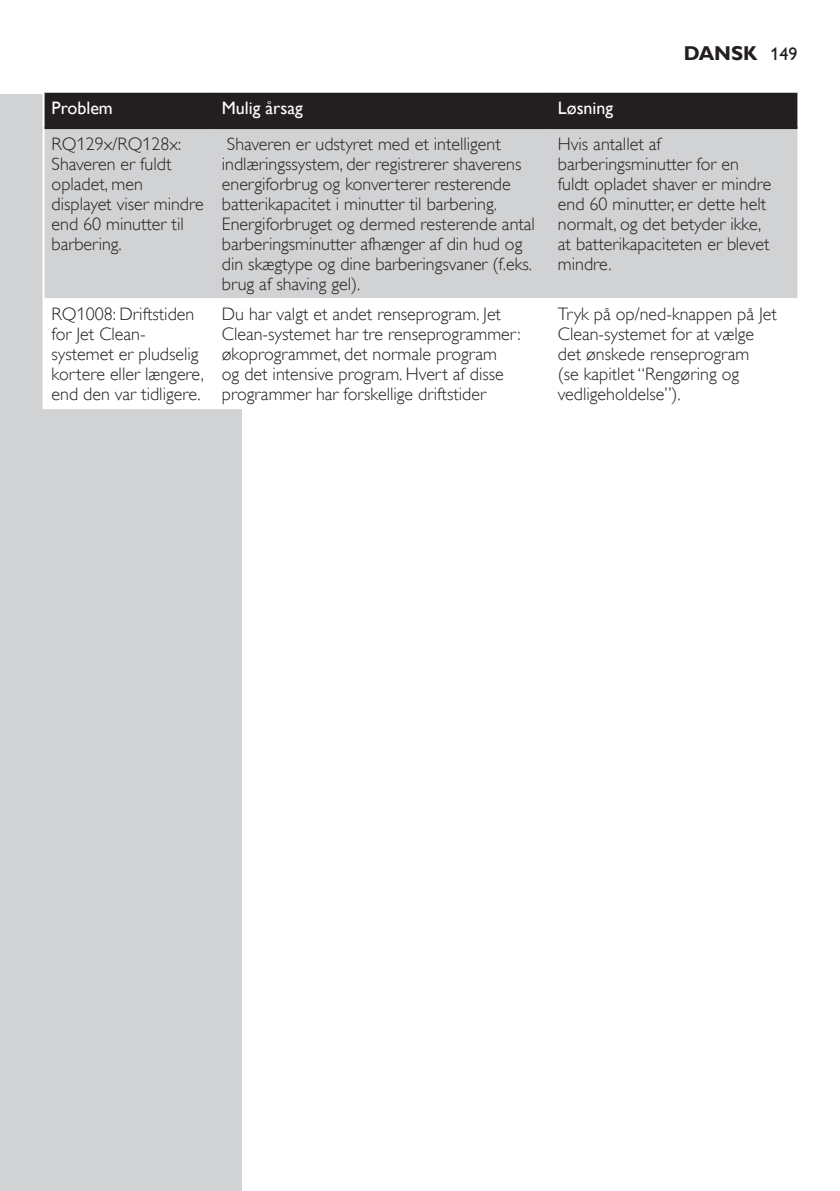
<style>
.page{position:relative;width:840px;height:1191px;background:#fff}
.page>*{position:absolute;margin:0;border:0;box-sizing:border-box;transform-origin:0 0}
.t1{font:700 20px "Gill Sans Alt One WGL";color:#231f20}
.t2{font:18px/20px "Gill Sans Alt One WGL Light";color:#231f20}
.t3{font:18px "Gill Sans Alt One WGL";color:#fff}
.s1{font-weight:400;font-size:18px}
</style>
<div class="page">
<div style="left:0;top:95px;width:241px;height:1096px;background:#d1d2d4"></div>
<div style="left:45px;top:93px;width:752px;height:34px;background:#231f20"></div>
<div style="left:241px;top:129px;width:556px;height:169px;background:#d1d2d4"></div>
<div style="left:45px;top:298px;width:196px;height:109px;background:#fff"></div>
<hr style="left:43px;top:93px;width:2px;height:35px;background:#fff">
<hr style="left:43px;top:128px;width:2px;height:170px;background:#fff">
<hr style="left:43px;top:298px;width:2px;height:109px;background:#fff">
<hr style="left:43px;top:407px;width:171px;height:2px;background:#fff">
<hr style="left:214px;top:407px;width:335px;height:2px;background:#fff">
<hr style="left:45px;top:127px;width:169px;height:2px;background:#231f20">
<hr style="left:214px;top:127px;width:335px;height:2px;background:#231f20">
<hr style="left:549px;top:127px;width:248px;height:2px;background:#231f20">
<p class="t1" style="left:683px;top:40px;width:115px">DANSK <span class="s1">149</span></p>
<p class="t3" style="left:52px;top:96px;width:63px">Problem</p>
<p class="t3" style="left:222px;top:96px;width:82px">Mulig årsag</p>
<p class="t3" style="left:557px;top:96px;width:57px">Løsning</p>
<p class="t2" style="left:52px;top:134px;width:154px">RQ129x/RQ128x:<br>Shaveren er fuldt opladet, men displayet viser mindre end 60 minutter til barbering.</p>
<p class="t2" style="left:222px;top:134px;width:314px">Shaveren er udstyret med et intelligent indlæringssystem, der registrerer shaverens energiforbrug og konverterer resterende batterikapacitet i minutter til barbering.<br>Energiforbruget og dermed resterende antal barberingsminutter afhænger af din hud og din skægtype og dine barberingsvaner (f.eks. brug af shaving gel).</p>
<p class="t2" style="left:557px;top:134px;width:215px">Hvis antallet af barberingsminutter for en fuldt opladet shaver er mindre end 60 minutter, er dette helt normalt, og det betyder ikke, at batterikapaciteten er blevet mindre.</p>
<p class="t2" style="left:52px;top:304px;width:154px">RQ1008: Driftstiden for Jet Clean&shy;systemet er pludselig kortere eller længere, end den var tidligere.</p>
<p class="t2" style="left:222px;top:304px;width:300px">Du har valgt et andet renseprogram. Jet Clean-systemet har tre renseprogrammer: økoprogrammet, det normale program<br>og det intensive program. Hvert af disse programmer har forskellige driftstider</p>
<p class="t2" style="left:557px;top:304px;width:220px">Tryk på op/ned-knappen på Jet<br>Clean-systemet for at vælge det ønskede renseprogram<br>(se kapitlet “Rengøring og vedligeholdelse”).</p>
</div>
